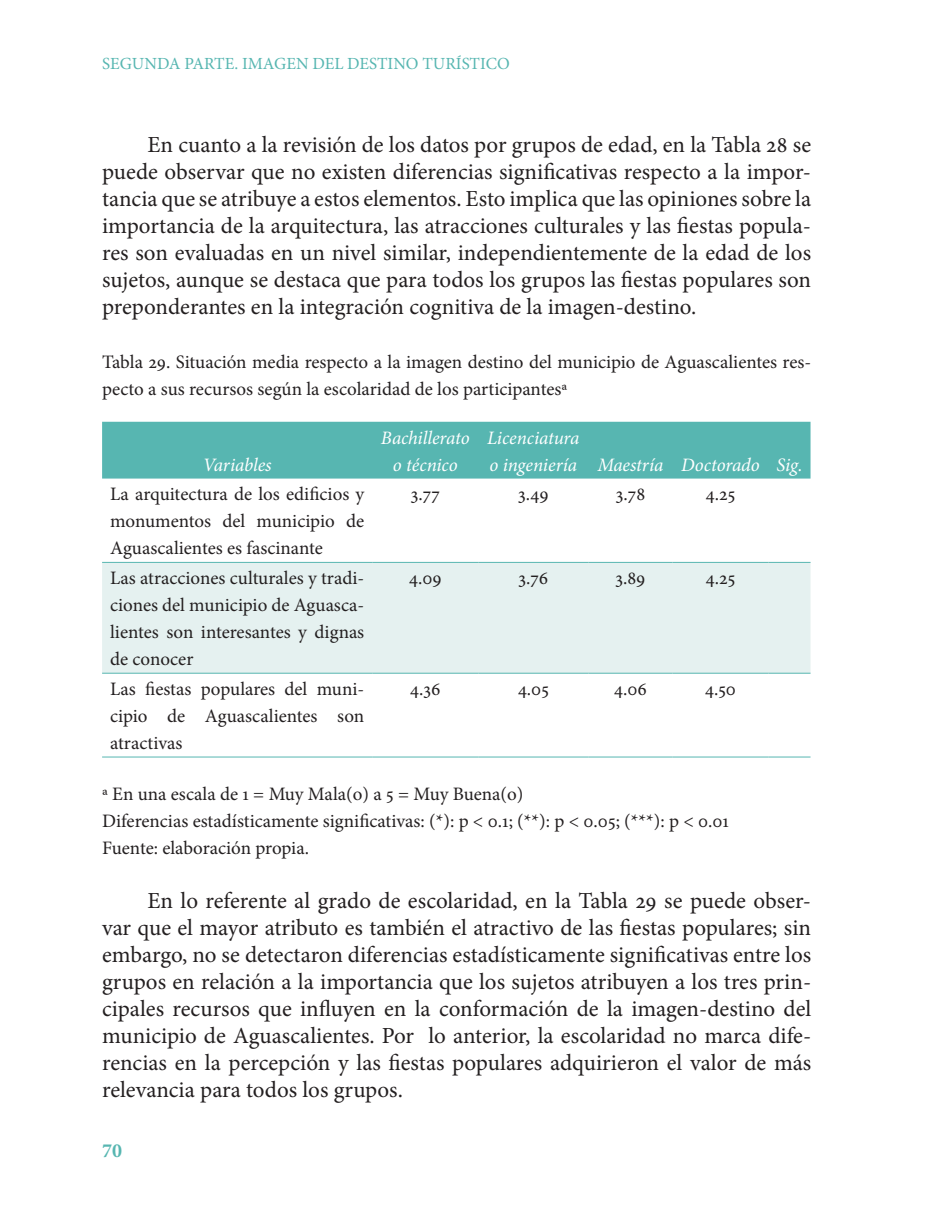
<style>
.page{position:relative;width:936px;height:1219px;background:#fff}
.page>*{position:absolute;margin:0;border:0;box-sizing:border-box;transform-origin:0 0}
.t1{font:23px/27px "Minion Pro";color:#231f20;text-align:justify}
.t2{font:700 20px "Minion Pro";color:#57b6b1}
.t3{font:19px/27px "Minion Pro";color:#231f20;text-align:justify}
.t4{font:italic 19px/27px "Minion Pro";letter-spacing:-.005em;color:#fff;text-align:center}
.t5{font:17px "Minion Pro";color:#57b6b1}
</style>
<div class="page">
<div style="left:102px;top:422px;width:708px;height:57px;background:#57b6b1"></div>
<div style="left:102px;top:563px;width:708px;height:110px;background:#e5f1f0"></div>
<hr style="left:102px;top:562px;width:270px;height:1px;background:#57b6b1">
<hr style="left:372px;top:562px;width:106px;height:1px;background:#57b6b1">
<hr style="left:478px;top:562px;width:110px;height:1px;background:#57b6b1">
<hr style="left:588px;top:562px;width:84px;height:1px;background:#57b6b1">
<hr style="left:672px;top:562px;width:96px;height:1px;background:#57b6b1">
<hr style="left:768px;top:562px;width:42px;height:1px;background:#57b6b1">
<hr style="left:102px;top:673px;width:270px;height:1px;background:#57b6b1">
<hr style="left:372px;top:673px;width:106px;height:1px;background:#57b6b1">
<hr style="left:478px;top:673px;width:110px;height:1px;background:#57b6b1">
<hr style="left:588px;top:673px;width:84px;height:1px;background:#57b6b1">
<hr style="left:672px;top:673px;width:96px;height:1px;background:#57b6b1">
<hr style="left:768px;top:673px;width:42px;height:1px;background:#57b6b1">
<hr style="left:102px;top:756px;width:270px;height:1px;background:#57b6b1">
<hr style="left:372px;top:756px;width:106px;height:1px;background:#57b6b1">
<hr style="left:478px;top:756px;width:110px;height:1px;background:#57b6b1">
<hr style="left:588px;top:756px;width:84px;height:1px;background:#57b6b1">
<hr style="left:672px;top:756px;width:96px;height:1px;background:#57b6b1">
<hr style="left:768px;top:756px;width:42px;height:1px;background:#57b6b1">
<p class="t5" style="left:102px;top:52px;width:409px">SEGUNDA PARTE. IMAGEN DEL DESTINO TURÍSTICO</p>
<p class="t1" style="left:102px;top:131px;width:710px;text-indent:45px">En cuanto a la revisión de los datos por grupos de edad, en la Tabla 28 se puede observar que no existen diferencias significativas respecto a la impor&shy;tancia que se atribuye a estos elementos. Esto implica que las opiniones sobre la importancia de la arquitectura, las atracciones culturales y las fiestas popula&shy;res son evaluadas en un nivel similar, independientemente de la edad de los sujetos, aunque se destaca que para todos los grupos las fiestas populares son preponderantes en la integración cognitiva de la imagen-destino.</p>
<p class="t3" style="left:102px;top:348px;width:710px">Tabla 29. Situación media respecto a la imagen destino del municipio de Aguascalientes res&shy;pecto a sus recursos según la escolaridad de los participantesª</p>
<p class="t4" style="left:203px;top:451px;width:70px">Variables</p>
<p class="t4" style="left:381px;top:424px;width:90px">Bachillerato o técnico</p>
<p class="t4" style="left:487px;top:424px;width:317px;text-align:left">Licenciatura<br>o ingeniería Maestría Doctorado Sig.</p>
<p class="t3" style="left:110px;top:481px;width:256px">La arquitectura de los edificios y monumentos del municipio de Aguascalientes es fascinante</p>
<p class="t3" style="left:410px;top:481px;width:31px">3.77</p>
<p class="t3" style="left:518px;top:481px;width:32px">3.49</p>
<p class="t3" style="left:615px;top:481px;width:31px">3.78</p>
<p class="t3" style="left:705px;top:481px;width:31px">4.25</p>
<p class="t3" style="left:110px;top:565px;width:256px">Las atracciones culturales y tradi&shy;ciones del municipio de Aguasca&shy;lientes son interesantes y dignas de conocer</p>
<p class="t3" style="left:409px;top:565px;width:34px">4.09</p>
<p class="t3" style="left:518px;top:565px;width:31px">3.76</p>
<p class="t3" style="left:615px;top:565px;width:32px">3.89</p>
<p class="t3" style="left:705px;top:565px;width:31px">4.25</p>
<p class="t3" style="left:110px;top:675px;width:256px">Las fiestas populares del muni&shy;cipio de Aguascalientes son atractivas</p>
<p class="t3" style="left:410px;top:675px;width:32px">4.36</p>
<p class="t3" style="left:517px;top:675px;width:33px">4.05</p>
<p class="t3" style="left:613px;top:675px;width:35px">4.06</p>
<p class="t3" style="left:705px;top:675px;width:33px">4.50</p>
<p class="t3" style="left:102px;top:780px;width:628px;text-align:left">ª En una escala de 1 = Muy Mala(o) a 5 = Muy Buena(o)<br>Diferencias estadísticamente significativas: (*): p &lt; 0.1; (**): p &lt; 0.05; (***): p &lt; 0.01<br>Fuente: elaboración propia.</p>
<p class="t1" style="left:102px;top:887px;width:710px;text-indent:45px">En lo referente al grado de escolaridad, en la Tabla 29 se puede obser&shy;var que el mayor atributo es también el atractivo de las fiestas populares; sin embargo, no se detectaron diferencias estadísticamente significativas entre los grupos en relación a la importancia que los sujetos atribuyen a los tres prin&shy;cipales recursos que influyen en la conformación de la imagen-destino del municipio de Aguascalientes. Por lo anterior, la escolaridad no marca dife&shy;rencias en la percepción y las fiestas populares adquirieron el valor de más relevancia para todos los grupos.</p>
<p class="t2" style="left:102px;top:1137px;width:21px">70</p>
</div>
